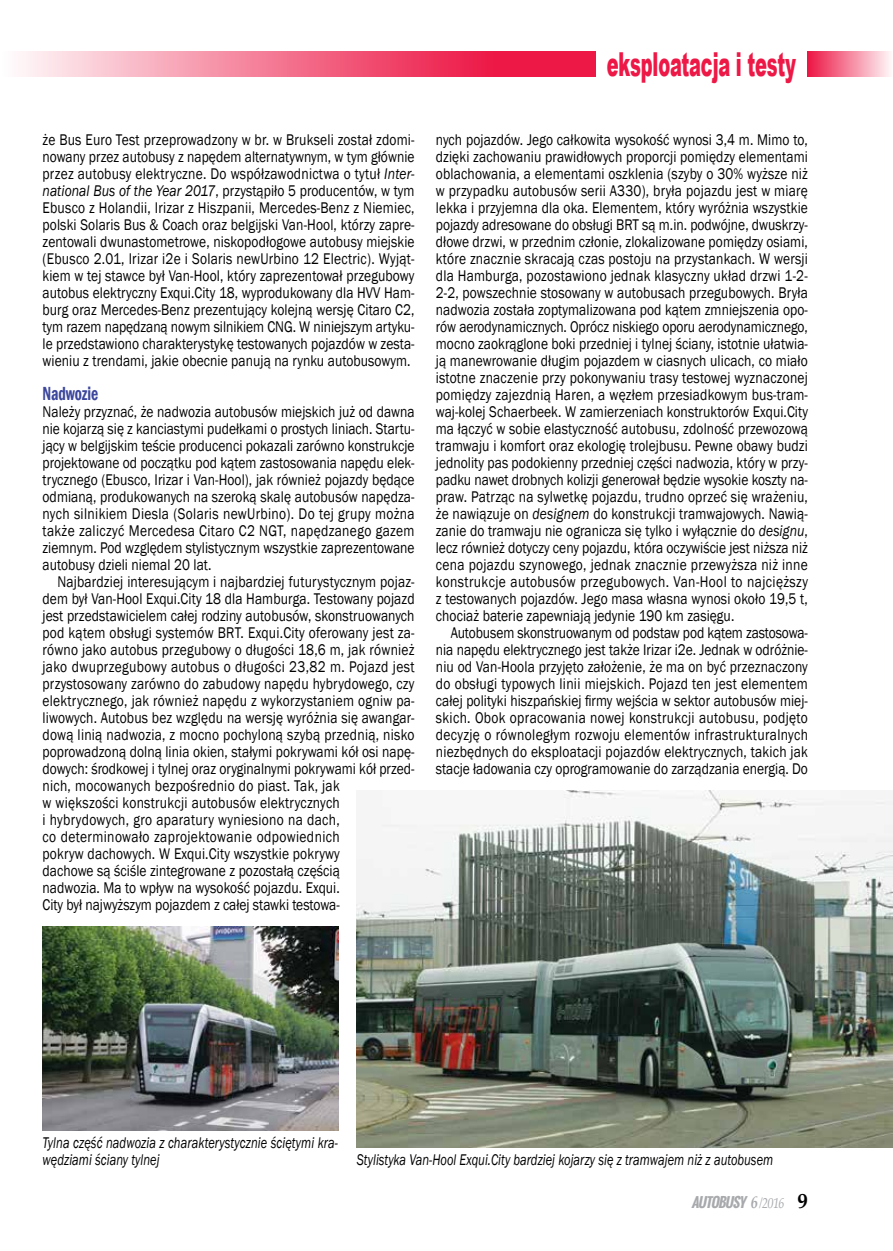
<style>
.page{position:relative;width:893px;height:1251px;background:#fff}
.page>*{position:absolute;margin:0;border:0;box-sizing:border-box;transform-origin:0 0}
.t1{font:900 33px "Arial";letter-spacing:-.01em;color:#ed1846;scale:.54 1}
.t2{font:600 condensed 19.5px "Franklin Gothic";letter-spacing:-.005em;color:#3c479d;scale:.8 1}
.t3{font:15.9px/17px "Franklin Gothic";letter-spacing:.005em;color:#000;text-align:justify;scale:.85 1}
.t4{font:italic 15.9px/17px "Franklin Gothic";letter-spacing:.005em;color:#000;scale:.78 1}
.t5{font:italic 700 13.5px "Oswald";color:#a7a9ac}
.s1{font-style:italic}
.s2{font-family:"Palatino Linotype";font-size:17.1px}
.s3{font-family:"Palatino Linotype";font-weight:400;font-size:14.85px}
.s4{font-family:"Palatino Linotype";font-style:normal;font-size:21px;color:#000}
</style>
<div class="page">
<div style="left:808px;top:51px;width:85px;height:26px;background:linear-gradient(to right,#ec1846,#fefbfb)"></div>
<svg style="left:22px;top:51px;width:574px;height:26px;background:#f36f8b"></svg>
<img style="left:357px;top:790px;width:535px;height:357px">
<img style="left:43px;top:926px;width:295px;height:204px">
<p class="t3" style="left:43px;top:131px;width:439px">że Bus Euro Test przeprowadzony w br. w Brukseli został zdomi&shy;nowany przez autobusy z napędem alternatywnym, w tym głównie przez autobusy elektryczne. Do współzawodnictwa o tytuł <span class="s1">Inter&shy;national Bus of the Year 2017</span>, przystąpiło 5 producentów, w tym Ebusco z Holandii, Irizar z Hiszpanii, Mercedes-Benz z Niemiec, polski Solaris Bus &amp; Coach oraz belgijski Van-Hool, którzy zapre&shy;zentowali dwunastometrowe, niskopodłogowe autobusy miejskie (Ebusco 2.01, Irizar i2e i Solaris newUrbino 12 Electric). Wyjąt&shy;kiem w tej stawce był Van-Hool, który zaprezentował przegubowy autobus elektryczny Exqui.City 18, wyprodukowany dla HVV Ham&shy;burg oraz Mercedes-Benz prezentujący kolejną wersję Citaro C2, tym razem napędzaną nowym silnikiem CNG. W niniejszym artyku&shy;le przedstawiono charakterystykę testowanych pojazdów w zesta&shy;wieniu z trendami, jakie obecnie panują na rynku autobusowym.</p>
<p class="t2" style="left:43px;top:380px;width:71px">Nadwozie</p>
<p class="t3" style="left:43px;top:403px;width:439px">Należy przyznać, że nadwozia autobusów miejskich już od dawna nie kojarzą się z kanciastymi pudełkami o prostych liniach. Startu&shy;jący w belgijskim teście producenci pokazali zarówno konstrukcje projektowane od początku pod kątem zastosowania napędu elek&shy;trycznego (Ebusco, Irizar i Van-Hool), jak również pojazdy będące odmianą, produkowanych na szeroką skalę autobusów napędza&shy;nych silnikiem Diesla (Solaris newUrbino). Do tej grupy można także zaliczyć Mercedesa Citaro C2 NGT, napędzanego gazem ziemnym. Pod względem stylistycznym wszystkie zaprezentowane autobusy dzieli niemal 20 lat.</p>
<p class="t3" style="left:43px;top:573px;width:439px;text-align:left;text-indent:15px">Najbardziej interesującym i najbardziej futurystycznym pojaz&shy;dem był Van-Hool Exqui.City 18 dla Hamburga. Testowany pojazd jest przedstawicielem całej rodziny autobusów, skonstruowanych pod kątem obsługi systemów BRT. Exqui.City oferowany jest za&shy;równo jako autobus przegubowy o długości 18,6 m, jak również jako dwuprzegubowy autobus o długości 23,82 m. Pojazd jest przystosowany zarówno do zabudowy napędu hybrydowego, czy elektrycznego, jak również napędu z wykorzystaniem ogniw pa&shy;liwowych. Autobus bez względu na wersję wyróżnia się awangar&shy;dową linią nadwozia, z mocno pochyloną szybą przednią, nisko poprowadzoną dolną linia okien, stałymi pokrywami kół osi napę&shy;dowych: środkowej i tylnej oraz oryginalnymi pokrywami kół przed&shy;nich, mocowanych bezpośrednio do piast. Tak, jak<br>w większości konstrukcji autobusów elektrycznych<br>i hybrydowych, gro aparatury wyniesiono na dach,<br>co determinowało zaprojektowanie odpowiednich<br>pokryw dachowych. W Exqui.City wszystkie pokrywy<br>dachowe są ściśle zintegrowane z pozostałą częścią<br>nadwozia. Ma to wpływ na wysokość pojazdu. Exqui.<br>City był najwyższym pojazdem z całej stawki testowa-</p>
<h1 class="t1" style="left:607px;top:40px;width:352px">eksploatacja i testy</h1>
<p class="t3" style="left:436px;top:131px;width:439px">nych pojazdów. Jego całkowita wysokość wynosi 3,4 m. Mimo to, dzięki zachowaniu prawidłowych proporcji pomiędzy elementami oblachowania, a elementami oszklenia (szyby o 30% wyższe niż w przypadku autobusów serii A330), bryła pojazdu jest w miarę lekka i przyjemna dla oka. Elementem, który wyróżnia wszystkie pojazdy adresowane do obsługi BRT są m.in. podwójne, dwuskrzy&shy;dłowe drzwi, w przednim członie, zlokalizowane pomiędzy osiami, które znacznie skracają czas postoju na przystankach. W wersji dla Hamburga, pozostawiono jednak klasyczny układ drzwi 1-2- 2-2, powszechnie stosowany w autobusach przegubowych. Bryła nadwozia została zoptymalizowana pod kątem zmniejszenia opo&shy;rów aerodynamicznych. Oprócz niskiego oporu aerodynamicznego, mocno zaokrąglone boki przedniej i tylnej ściany, istotnie ułatwia&shy;ją manewrowanie długim pojazdem w ciasnych ulicach, co miało istotne znaczenie przy pokonywaniu trasy testowej wyznaczonej pomiędzy zajezdnią Haren, a węzłem przesiadkowym bus-tram&shy;waj-kolej Schaerbeek. W zamierzeniach konstruktorów Exqui.City ma łączyć w sobie elastyczność autobusu, zdolność przewozową tramwaju i komfort oraz ekologię trolejbusu. Pewne obawy budzi jednolity pas podokienny przedniej części nadwozia, który w przy&shy;padku nawet drobnych kolizji generował będzie wysokie koszty na&shy;praw. Patrząc na sylwetkę pojazdu, trudno oprzeć się wrażeniu, że nawiązuje on <span class="s1">designem</span> do konstrukcji tramwajowych. Nawią&shy;zanie do tramwaju nie ogranicza się tylko i wyłącznie do <span class="s1">designu</span>, lecz również dotyczy ceny pojazdu, która oczywiście jest niższa niż cena pojazdu szynowego, jednak znacznie przewyższa niż inne konstrukcje autobusów przegubowych. Van-Hool to najcięższy z testowanych pojazdów. Jego masa własna wynosi około 19,5 t, chociaż baterie zapewniają jedynie 190 km zasięgu.</p>
<p class="t3" style="left:436px;top:624px;width:439px;text-indent:15px">Autobusem skonstruowanym od podstaw pod kątem zastosowa&shy;nia napędu elektrycznego jest także Irizar i2e. Jednak w odróżnie&shy;niu od Van-Hoola przyjęto założenie, że ma on być przeznaczony do obsługi typowych linii miejskich. Pojazd ten jest elementem całej polityki hiszpańskiej firmy wejścia w sektor autobusów miej&shy;skich. Obok opracowania nowej konstrukcji autobusu, podjęto decyzję o równoległym rozwoju elementów infrastrukturalnych niezbędnych do eksploatacji pojazdów elektrycznych, takich jak stacje ładowania czy oprogramowanie do zarządzania energią. Do</p>
<p class="t4" style="left:43px;top:1133px;width:380px">Tylna część nadwozia z charakterystycznie ściętymi kra&shy;wędziami ściany tylnej</p>
<p class="t4" style="left:357px;top:1150px;width:535px">Stylistyka Van-Hool Exqui.City bardziej kojarzy się z tramwajem niż z autobusem</p>
<p class="t5" style="left:691px;top:1191px;width:118px">AUTOBUSY <span class="s2">6</span> <span class="s3">/2016</span> <span class="s4">9</span></p>
</div>
